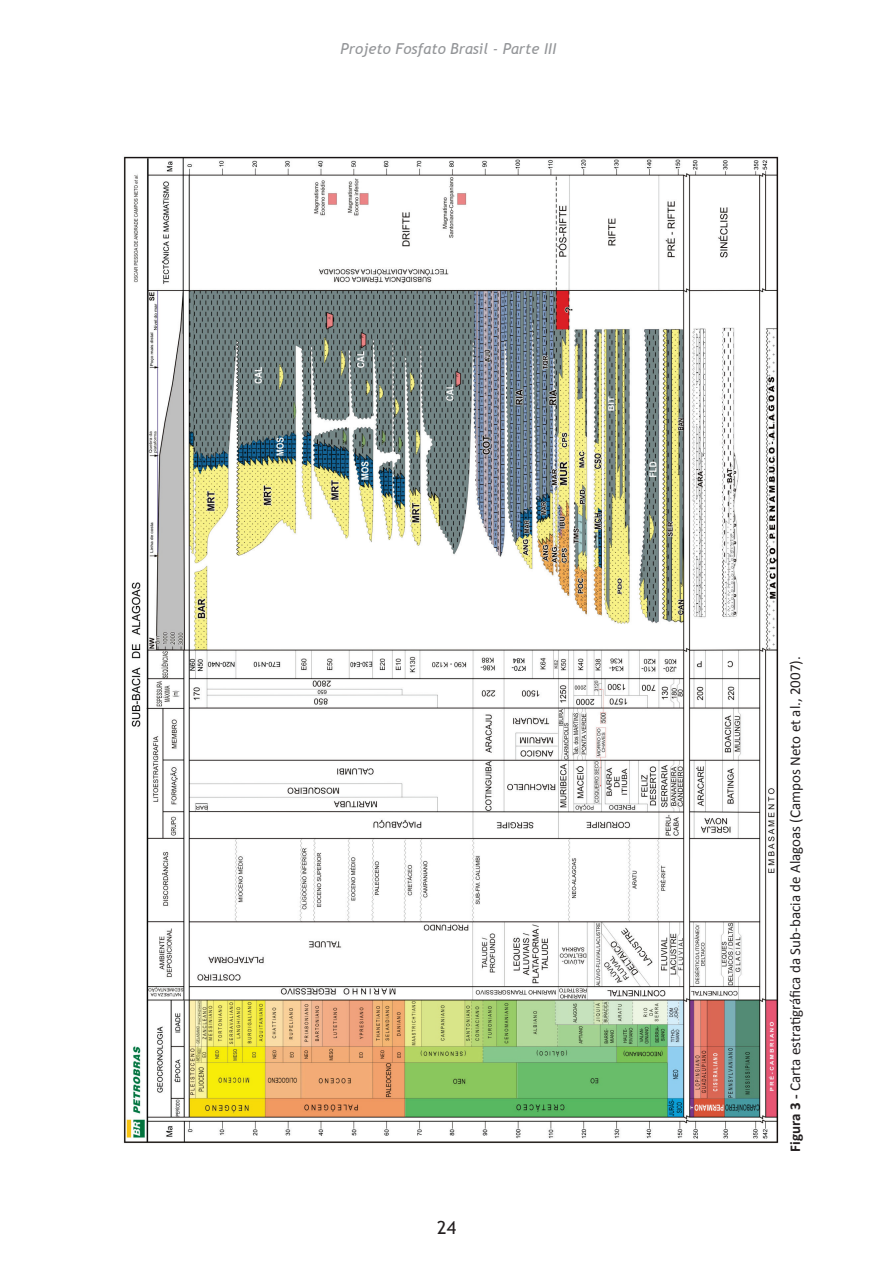
<style>
.page{position:relative;width:893px;height:1263px;background:#fff}
.page>*{position:absolute;margin:0;border:0;box-sizing:border-box;transform-origin:0 0}
.t1{font:18px "Trebuchet MS";color:#231f20}
.Corpo_de_texto{font:15px "Calibri";color:#231f20}
.t2{font:italic 15px "Trebuchet MS";color:#939598}
.s1{font-weight:700}
</style>
<div class="page">
<img style="left:123px;top:156px;width:656px;height:988px">
<p class="t2" style="left:341px;top:39px;width:217px">Projeto Fosfato Brasil - Parte III</p>
<p class="t1" style="left:437px;top:1216px;width:20px">24</p>
<p class="Corpo_de_texto" style="left:786px;top:1152px;width:497px;rotate:-90deg"><span class="s1">Figura 3 -</span> Carta estratigráfica da Sub-bacia de Alagoas (Campos Neto et al., 2007).</p>
</div>
